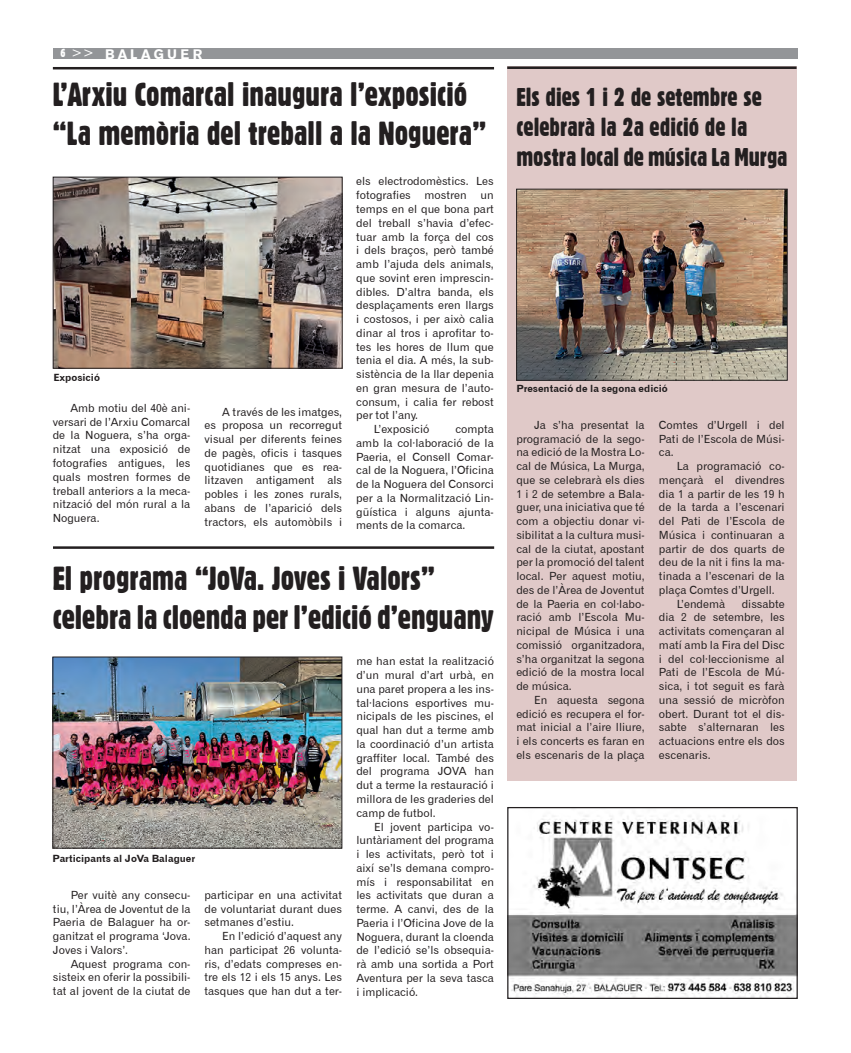
<style>
.page{position:relative;width:851px;height:1053px;background:#fff}
.page>*{position:absolute;margin:0;border:0;box-sizing:border-box;transform-origin:0 0}
.t1{font:32.5px "Gothic 821 Condensed BT";color:#231f20}
.t2{font:25px "Gothic 821 Condensed BT";color:#231f20}
.t3{font:13.75px "Gothic 725 BT Black A";letter-spacing:.25em;color:#fff}
.t4{font:11.25px/13.8px "Gothic 720 BT Roman B";color:#231f20;text-align:justify}
.t5{font:10px "Gothic 720 BT Bold B";color:#231f20}
.s1{font-family:"Gothic 821 Condensed BT";font-size:11.25px}
.s2{font-family:"Gothic 720 BT Roman B"}
</style>
<div class="page">
<div style="left:53px;top:48px;width:744px;height:10px;background:#939598"></div>
<div style="left:507px;top:67px;width:289px;height:714px;background:#e0c9c8"></div>
<hr style="left:507px;top:66px;width:289px;height:3px;background:#231f20">
<img style="left:518px;top:191px;width:267px;height:187px">
<div style="left:516px;top:189px;width:271px;height:191px;border:1px solid #231f20"></div>
<hr style="left:53px;top:67px;width:441px;height:2px;background:#231f20">
<img style="left:55px;top:179px;width:285px;height:187px">
<div style="left:53px;top:177px;width:289px;height:191px;border:1px solid #231f20"></div>
<hr style="left:53px;top:546px;width:441px;height:3px;background:#231f20">
<img style="left:55px;top:658px;width:285px;height:188px">
<img style="left:509px;top:808px;width:286px;height:188px">
<div style="left:507px;top:806px;width:290px;height:192px;border:1px solid #231f20"></div>
<p class="t3" style="left:61px;top:45px;width:143px"><span class="s1">6</span> <span class="s2">&gt;&gt;</span> BALAGUER</p>
<p class="t1" style="left:53px;top:74px;width:416px">L’Arxiu Comarcal inaugura l’exposició</p>
<p class="t1" style="left:53px;top:113px;width:434px">“La memòria del treball a la Noguera”</p>
<p class="t4" style="left:356px;top:174px;width:139px">els electrodomèstics. Les fotografies mostren un temps en el que bona part del treball s’havia d’efec&shy;tuar amb la força del cos i dels braços, però també amb l’ajuda dels animals, que sovint eren imprescin&shy;dibles. D’altra banda, els desplaçaments eren llargs i costosos, i per això calia dinar al tros i aprofitar to&shy;tes les hores de llum que tenia el dia. A més, la sub&shy;sistència de la llar depenia en gran mesura de l’auto&shy;consum, i calia fer rebost per tot l’any.</p>
<p class="t4" style="left:374px;top:422px;width:57px">L’exposició</p>
<p class="t5" style="left:54px;top:371px;width:48px">Exposició</p>
<p class="t4" style="left:53px;top:401px;width:139px;text-indent:18px">Amb motiu del 40è ani&shy;versari de l’Arxiu Comarcal de la Noguera, s’ha orga&shy;nitzat una exposició de fotografies antigues, les quals mostren formes de treball anteriors a la meca&shy;nització del món rural a la Noguera.</p>
<p class="t4" style="left:204px;top:404px;width:139px;text-indent:18px">A través de les imatges, es proposa un recorregut visual per diferents feines de pagès, oficis i tasques quotidianes que es rea&shy;litzaven antigament als pobles i les zones rurals, abans de l’aparició dels tractors, els automòbils i</p>
<p class="t4" style="left:356px;top:422px;width:139px;text-indent:99px">compta amb la col·laboració de la Paeria, el Consell Comar&shy;cal de la Noguera, l’Oficina de la Noguera del Consorci per a la Normalització Lin&shy;güística i alguns ajunta&shy;ments de la comarca.</p>
<p class="t1" style="left:53px;top:558px;width:383px">El programa “JoVa. Joves i Valors”</p>
<p class="t1" style="left:53px;top:597px;width:442px">celebra la cloenda per l’edició d’enguany</p>
<p class="t5" style="left:53px;top:851px;width:144px">Participants al JoVa Balaguer</p>
<p class="t4" style="left:53px;top:887px;width:139px;text-indent:18px">Per vuitè any consecu&shy;tiu, l’Àrea de Joventut de la Paeria de Balaguer ha or&shy;ganitzat el programa ‘Jova.<br>Joves i Valors’.</p>
<p class="t4" style="left:53px;top:956px;width:139px;text-indent:18px">Aquest programa con&shy;sisteix en oferir la possibili&shy;tat al jovent de la ciutat de</p>
<p class="t4" style="left:204px;top:887px;width:139px">participar en una activitat de voluntariat durant dues setmanes d’estiu.</p>
<p class="t4" style="left:204px;top:929px;width:139px;text-indent:18px">En l’edició d’aquest any han participat 26 volunta&shy;ris, d’edats compreses en&shy;tre els 12 i els 15 anys. Les tasques que han dut a ter-</p>
<p class="t4" style="left:356px;top:654px;width:139px">me han estat la realització d’un mural d’art urbà, en una paret propera a les ins&shy;tal·lacions esportives mu&shy;nicipals de les piscines, el qual han dut a terme amb la coordinació d’un artista graffiter local. També des del programa JOVA han dut a terme la restauració i millora de les graderies del camp de futbol.</p>
<p class="t4" style="left:356px;top:819px;width:139px;text-indent:18px">El jovent participa vo&shy;luntàriament del programa i les activitats, però tot i així se’ls demana compro&shy;mís i responsabilitat en les activitats que duran a terme. A canvi, des de la Paeria i l’Oficina Jove de la Noguera, durant la cloenda de l’edició se’ls obsequia&shy;rà amb una sortida a Port Aventura per la seva tasca i implicació.</p>
<p class="t2" style="left:516px;top:82px;width:247px">Els dies 1 i 2 de setembre se</p>
<p class="t2" style="left:516px;top:112px;width:232px">celebrarà la 2a edició de la</p>
<p class="t2" style="left:516px;top:142px;width:273px">mostra local de música La Murga</p>
<p class="t5" style="left:516px;top:382px;width:153px">Presentació de la segona edició</p>
<p class="t4" style="left:659px;top:418px;width:127px">Comtes d’Urgell i del Pati de l’Escola de Músi&shy;ca.</p>
<p class="t4" style="left:659px;top:459px;width:127px;text-indent:18px">La programació co&shy;mençarà el divendres dia 1 a partir de les 19 h de la tarda a l’escenari del Pati de l’Escola de Música i continuaran a partir de dos quarts de deu de la nit i fins la ma&shy;tinada a l’escenari de la plaça Comtes d’Urgell.</p>
<p class="t4" style="left:676px;top:596px;width:50px">L’endemà</p>
<p class="t4" style="left:516px;top:418px;width:130px;text-indent:18px">Ja s’ha presentat la programació de la sego&shy;na edició de la Mostra Lo&shy;cal de Música, La Murga, que se celebrarà els dies 1 i 2 de setembre a Bala&shy;guer, una iniciativa que té com a objectiu donar vi&shy;sibilitat a la cultura musi&shy;cal de la ciutat, apostant per la promoció del talent local. Per aquest motiu, des de l’Àrea de Joventut de la Paeria en col·labo&shy;ració amb l’Escola Mu&shy;nicipal de Música i una comissió organitzadora, s’ha organitzat la segona edició de la mostra local de música.</p>
<p class="t4" style="left:516px;top:693px;width:130px;text-indent:18px">En aquesta segona edició es recupera el for&shy;mat inicial a l’aire lliure, i els concerts es faran en els escenaris de la plaça</p>
<p class="t4" style="left:659px;top:596px;width:127px;text-indent:83px">dissabte dia 2 de setembre, les activitats començaran al matí amb la Fira del Disc i del col·leccionisme al Pati de l’Escola de Mú&shy;sica, i tot seguit es farà una sessió de micròfon obert. Durant tot el dis&shy;sabte s’alternaran les actuacions entre els dos escenaris.</p>
</div>
